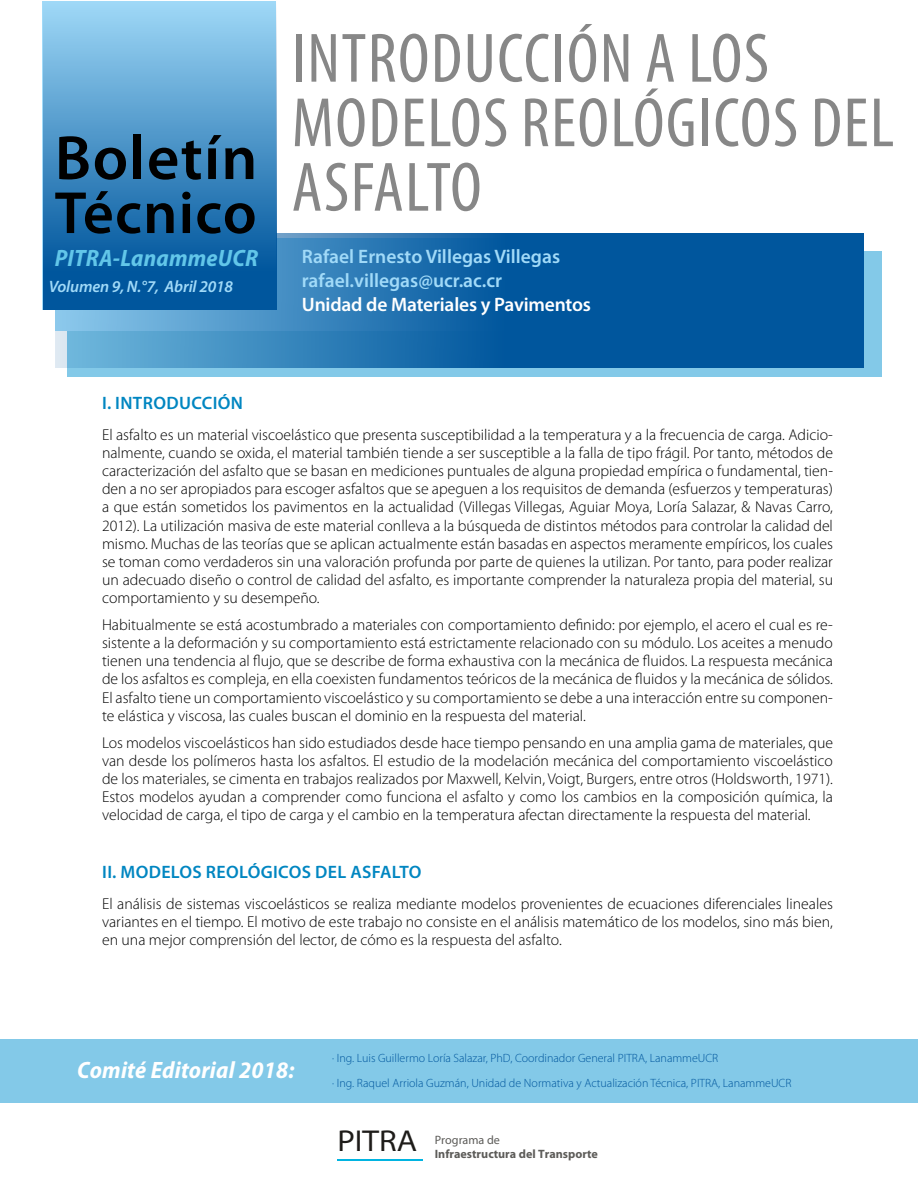
<style>
.page{position:relative;width:918px;height:1188px;background:#fff}
.page>*{position:absolute;margin:0;border:0;box-sizing:border-box;transform-origin:0 0}
.t1{font:condensed 70.5px/64.5px "Myriad Pro";letter-spacing:.02em;color:#878787}
.t2{font:600 63px "Myriad Pro";letter-spacing:.02em;color:#000}
.t3{font:600 60px "Myriad Pro";letter-spacing:.02em;color:#000}
.t4{font:semi-expanded 30.3px "Myriad Pro";color:#1e1c19}
.t5{font:italic 700 semi-condensed 23.7px "Myriad Pro";letter-spacing:.01em;color:#fff}
.t6{font:italic 700 semi-condensed 23.7px "Myriad Pro";letter-spacing:.01em;color:#62c6e9}
.t7{font:600 19.5px/24px "Myriad Pro";color:#a1daf8}
.t8{font:600 19.5px "Myriad Pro";letter-spacing:-.01em;color:#fff}
.t9{font:600 18px "Myriad Pro";letter-spacing:.02em;color:#0086c1}
.t10{font:italic 600 16.5px "Myriad Pro";letter-spacing:-.01em;color:#a1daf8}
.t11{font:300 15.75px/18.1px "Myriad Pro";color:#000;text-align:justify}
.t12{font:700 12.15px "Myriad Pro";color:#5d5c59}
.t13{font:12.15px "Myriad Pro";color:#5d5c59}
.t14{font:300 12px/25px "Myriad Pro";color:#00569d}
</style>
<div class="page">
<div style="left:67px;top:252px;width:814px;height:125px;background:#83c9e8"></div>
<svg style="left:55px;top:233px;width:809px;height:135px;background:#196aaa"></svg>
<div style="left:43px;top:0;width:233px;height:310px;background:linear-gradient(to bottom,#9ed7f6,#004893)"></div>
<div style="left:0;top:1039px;width:918px;height:64px;background:#83c9e8"></div>
<hr style="left:337px;top:1160px;width:86px;height:1px;background:#01b4e1">
<h2 class="t2" style="left:55px;top:118px;width:204px">Boletín</h2>
<h3 class="t3" style="left:55px;top:175px;width:203px">Técnico</h3>
<h3 class="t6" style="left:55px;top:243px;width:205px">PITRA-LanammeUCR</h3>
<p class="t10" style="left:49px;top:276px;width:186px">Volumen 9, N.°7, Abril 2018</p>
<h1 class="t1" style="left:292px;top:25px;width:604px">INTRODUCCIÓN A LOS<br>MODELOS REOLÓGICOS DEL<br>ASFALTO</h1>
<p class="t7" style="left:302px;top:244px;width:260px">Rafael Ernesto Villegas Villegas rafael.villegas@ucr.ac.cr</p>
<p class="t8" style="left:302px;top:292px;width:291px">Unidad de Materiales y Pavimentos</p>
<p class="t9" style="left:102px;top:392px;width:142px">I. INTRODUCCIÓN</p>
<p class="t11" style="left:102px;top:425px;width:733px">El asfalto es un material viscoelástico que presenta susceptibilidad a la temperatura y a la frecuencia de carga. Adicio&shy;nalmente, cuando se oxida, el material también tiende a ser susceptible a la falla de tipo frágil. Por tanto, métodos de caracterización del asfalto que se basan en mediciones puntuales de alguna propiedad empírica o fundamental, tien&shy;den a no ser apropiados para escoger asfaltos que se apeguen a los requisitos de demanda (esfuerzos y temperaturas) a que están sometidos los pavimentos en la actualidad (Villegas Villegas, Aguiar Moya, Loría Salazar, &amp; Navas Carro, 2012). La utilización masiva de este material conlleva a la búsqueda de distintos métodos para controlar la calidad del mismo. Muchas de las teorías que se aplican actualmente están basadas en aspectos meramente empíricos, los cuales se toman como verdaderos sin una valoración profunda por parte de quienes la utilizan. Por tanto, para poder realizar un adecuado diseño o control de calidad del asfalto, es importante comprender la naturaleza propia del material, su comportamiento y su desempeño.</p>
<p class="t11" style="left:102px;top:616px;width:733px">Habitualmente se está acostumbrado a materiales con comportamiento definido: por ejemplo, el acero el cual es re&shy;sistente a la deformación y su comportamiento está estrictamente relacionado con su módulo. Los aceites a menudo tienen una tendencia al flujo, que se describe de forma exhaustiva con la mecánica de fluidos. La respuesta mecánica de los asfaltos es compleja, en ella coexisten fundamentos teóricos de la mecánica de fluidos y la mecánica de sólidos.<br>El asfalto tiene un comportamiento viscoelástico y su comportamiento se debe a una interacción entre su componen&shy;te elástica y viscosa, las cuales buscan el dominio en la respuesta del material.</p>
<p class="t11" style="left:102px;top:733px;width:733px">Los modelos viscoelásticos han sido estudiados desde hace tiempo pensando en una amplia gama de materiales, que van desde los polímeros hasta los asfaltos. El estudio de la modelación mecánica del comportamiento viscoelástico de los materiales, se cimenta en trabajos realizados por Maxwell, Kelvin, Voigt, Burgers, entre otros (Holdsworth, 1971).<br>Estos modelos ayudan a comprender como funciona el asfalto y como los cambios en la composición química, la velocidad de carga, el tipo de carga y el cambio en la temperatura afectan directamente la respuesta del material.</p>
<p class="t9" style="left:102px;top:860px;width:321px">II. MODELOS REOLÓGICOS DEL ASFALTO</p>
<p class="t11" style="left:102px;top:894px;width:732px">El análisis de sistemas viscoelásticos se realiza mediante modelos provenientes de ecuaciones diferenciales lineales variantes en el tiempo. El motivo de este trabajo no consiste en el análisis matemático de los modelos, sino más bien, en una mejor comprensión del lector, de cómo es la respuesta del asfalto.</p>
<h3 class="t5" style="left:77px;top:1055px;width:219px">Comité Editorial 2018:</h3>
<p class="t14" style="left:332px;top:1046px;width:461px">· Ing. Luis Guillermo Loría Salazar, PhD, Coordinador General PITRA, LanammeUCR<br>· Ing. Raquel Arriola Guzmán, Unidad de Normativa y Actualización Técnica, PITRA, LanammeUCR</p>
<h3 class="t4" style="left:337px;top:1122px;width:81px">PITRA</h3>
<p class="t13" style="left:435px;top:1132px;width:67px">Programa de</p>
<p class="t12" style="left:435px;top:1146px;width:165px">Infraestructura del Transporte</p>
</div>
